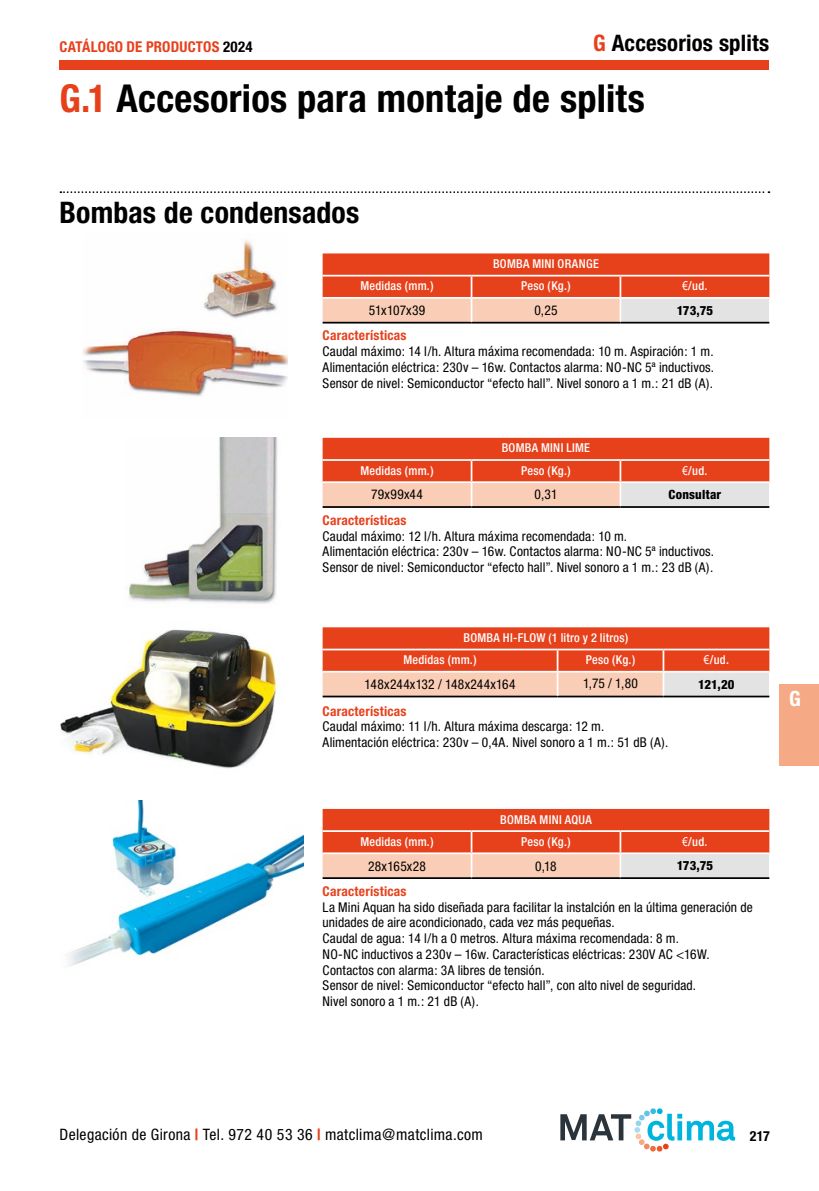
<style>
.page{position:relative;width:819px;height:1191px;background:#fff}
.page>*{position:absolute;margin:0;border:0;box-sizing:border-box;transform-origin:0 0}
._02_TÍTOL_subapartat{font:700 condensed 38.5px "Helvetica Neue";letter-spacing:.005em;color:#000}
._03_PRODUCTE{font:700 condensed 29.75px "Helvetica Neue";letter-spacing:.01em;color:#000}
.t1{font:700 condensed 22.75px "Helvetica Neue";letter-spacing:.01em;color:#000}
.t2{font:700 condensed 21px "Helvetica Neue";color:#fff}
.t3{font:condensed 15.75px "Helvetica Neue";letter-spacing:.02em;color:#000}
.t4{font:700 condensed 14.88px "Helvetica Neue";letter-spacing:.015em;color:#e7411c}
.t5{font:700 condensed 14px "Helvetica Neue";color:#000}
.TAULA_-_medium_esq{font:condensed 13.47px/15.8px "Helvetica Neue";letter-spacing:.01em;color:#000}
.TAULA_-_medium{font:condensed 13.47px "Helvetica Neue";letter-spacing:.015em;color:#000}
.Títol_bold_vermell{font:700 condensed 13.47px "Helvetica Neue";letter-spacing:.015em;color:#e7411c}
.TAULA_-_PREU{font:800 condensed 12.78px "Helvetica Neue";letter-spacing:.015em;color:#000}
.TAULA_-_llegenda_bla{font:500 condensed 12.25px "Helvetica Neue";letter-spacing:.02em;color:#fff}
.s1{color:#000}
.s2{color:#e7411c}
.s3{font-family:"Arial";font-weight:400;font-stretch:normal}
.s4{font-weight:700;color:#e7411c}
</style>
<div class="page">
<div style="left:60px;top:60px;width:709px;height:9px;background:#e7411c"></div>
<svg style="left:560px;top:1108px;width:175px;height:43px"></svg>
<div style="left:779px;top:684px;width:40px;height:81px;background:#f6a985"></div>
<svg style="left:60px;top:191px;width:709px;height:2px"></svg>
<img style="left:83px;top:240px;width:204px;height:156px">
<img style="left:128px;top:438px;width:150px;height:166px">
<svg style="left:322px;top:253px;width:447px;height:69px;background:#eb6949"></svg>
<div style="left:620px;top:298px;width:149px;height:25px;background:#e3e3e3"></div>
<hr style="left:322px;top:322px;width:149px;height:1px;background:#000">
<hr style="left:471px;top:322px;width:149px;height:1px;background:#000">
<hr style="left:322px;top:275px;width:149px;height:1px;background:#fff">
<hr style="left:471px;top:275px;width:149px;height:1px;background:#fff">
<hr style="left:470px;top:276px;width:2px;height:21px;background:#fff">
<hr style="left:620px;top:275px;width:149px;height:1px;background:#fff">
<hr style="left:619px;top:276px;width:2px;height:21px;background:#fff">
<hr style="left:322px;top:297px;width:149px;height:2px;background:#fff">
<hr style="left:471px;top:297px;width:149px;height:2px;background:#fff">
<hr style="left:470px;top:299px;width:2px;height:23px;background:#fff">
<hr style="left:620px;top:297px;width:149px;height:2px;background:#fff">
<hr style="left:619px;top:299px;width:2px;height:23px;background:#fff">
<hr style="left:620px;top:322px;width:149px;height:1px;background:#000">
<svg style="left:322px;top:438px;width:447px;height:68px;background:#ec6746"></svg>
<div style="left:620px;top:482px;width:149px;height:25px;background:#e3e3e3"></div>
<hr style="left:322px;top:506px;width:149px;height:2px;background:#000">
<hr style="left:471px;top:506px;width:149px;height:2px;background:#000">
<hr style="left:322px;top:459px;width:149px;height:2px;background:#fff">
<hr style="left:471px;top:459px;width:149px;height:2px;background:#fff">
<hr style="left:470px;top:461px;width:2px;height:20px;background:#fff">
<hr style="left:620px;top:459px;width:149px;height:2px;background:#fff">
<hr style="left:619px;top:461px;width:2px;height:20px;background:#fff">
<hr style="left:322px;top:481px;width:149px;height:2px;background:#fff">
<hr style="left:471px;top:481px;width:149px;height:2px;background:#fff">
<hr style="left:470px;top:483px;width:2px;height:23px;background:#fff">
<hr style="left:620px;top:481px;width:149px;height:2px;background:#fff">
<hr style="left:619px;top:483px;width:2px;height:23px;background:#fff">
<hr style="left:620px;top:506px;width:149px;height:2px;background:#000">
<svg style="left:322px;top:809px;width:447px;height:68px;background:#ec6746"></svg>
<div style="left:620px;top:853px;width:149px;height:25px;background:#e3e3e3"></div>
<hr style="left:322px;top:877px;width:149px;height:2px;background:#000">
<hr style="left:471px;top:877px;width:149px;height:2px;background:#000">
<hr style="left:322px;top:830px;width:149px;height:2px;background:#fff">
<hr style="left:471px;top:830px;width:149px;height:2px;background:#fff">
<hr style="left:470px;top:832px;width:2px;height:20px;background:#fff">
<hr style="left:620px;top:830px;width:149px;height:2px;background:#fff">
<hr style="left:619px;top:832px;width:2px;height:20px;background:#fff">
<hr style="left:322px;top:852px;width:149px;height:2px;background:#fff">
<hr style="left:471px;top:852px;width:149px;height:2px;background:#fff">
<hr style="left:470px;top:854px;width:2px;height:23px;background:#fff">
<hr style="left:620px;top:852px;width:149px;height:2px;background:#fff">
<hr style="left:619px;top:854px;width:2px;height:23px;background:#fff">
<hr style="left:620px;top:877px;width:149px;height:2px;background:#000">
<svg style="left:322px;top:627px;width:447px;height:68px;background:#ed6d4d"></svg>
<div style="left:663px;top:671px;width:106px;height:25px;background:#e3e3e3"></div>
<hr style="left:322px;top:695px;width:235px;height:2px;background:#000">
<hr style="left:557px;top:695px;width:106px;height:2px;background:#000">
<hr style="left:322px;top:648px;width:235px;height:2px;background:#fff">
<hr style="left:557px;top:648px;width:106px;height:2px;background:#fff">
<hr style="left:556px;top:650px;width:2px;height:21px;background:#fff">
<hr style="left:663px;top:648px;width:106px;height:2px;background:#fff">
<hr style="left:662px;top:650px;width:2px;height:21px;background:#fff">
<hr style="left:322px;top:671px;width:235px;height:1px;background:#fff">
<hr style="left:557px;top:671px;width:106px;height:1px;background:#fff">
<hr style="left:556px;top:672px;width:2px;height:23px;background:#fff">
<hr style="left:663px;top:671px;width:106px;height:1px;background:#fff">
<hr style="left:662px;top:672px;width:2px;height:23px;background:#fff">
<hr style="left:663px;top:695px;width:106px;height:2px;background:#000">
<img style="left:60px;top:629px;width:218px;height:140px">
<img style="left:69px;top:800px;width:235px;height:166px">
<p class="t4" style="left:60px;top:37px;width:195px">CATÁLOGO DE PRODUCTOS <span class="s1">2024</span></p>
<h3 class="t1" style="left:593px;top:30px;width:178px"><span class="s2">G</span> Accesorios splits</h3>
<p class="_02_TÍTOL_subapartat" style="left:60px;top:75px;width:586px"><span class="s2">G.1</span> Accesorios para montaje de splits</p>
<p class="_03_PRODUCTE" style="left:60px;top:194px;width:301px">Bombas de condensados</p>
<p class="TAULA_-_llegenda_bla" style="left:493px;top:256px;width:107px">BOMBA MINI ORANGE</p>
<p class="TAULA_-_llegenda_bla" style="left:360px;top:279px;width:75px">Medidas (mm.)</p>
<p class="TAULA_-_llegenda_bla" style="left:521px;top:279px;width:51px">Peso (Kg.)</p>
<p class="TAULA_-_llegenda_bla" style="left:682px;top:279px;width:27px"><span class="s3">€</span>/ud.</p>
<p class="TAULA_-_medium" style="left:369px;top:302px;width:58px">51x107x39</p>
<p class="TAULA_-_medium" style="left:534px;top:302px;width:25px">0,25</p>
<p class="TAULA_-_PREU" style="left:676px;top:302px;width:38px">173,75</p>
<p class="Títol_bold_vermell" style="left:322px;top:327px;width:85px">Características</p>
<p class="TAULA_-_medium_esq" style="left:322px;top:343px;width:393px;text-align:justify">Caudal máximo: 14 l/h. Altura máxima recomendada: 10 m. Aspiración: 1 m.<br>Alimentación eléctrica: 230v – 16w. Contactos alarma: NO-NC 5ª inductivos.<br>Sensor de nivel: Semiconductor “efecto hall”. Nivel sonoro a 1 m.: 21 dB (A).</p>
<p class="TAULA_-_llegenda_bla" style="left:501px;top:441px;width:90px">BOMBA MINI LIME</p>
<p class="TAULA_-_llegenda_bla" style="left:360px;top:463px;width:75px">Medidas (mm.)</p>
<p class="TAULA_-_llegenda_bla" style="left:521px;top:463px;width:51px">Peso (Kg.)</p>
<p class="TAULA_-_llegenda_bla" style="left:682px;top:463px;width:27px"><span class="s3">€</span>/ud.</p>
<p class="TAULA_-_medium" style="left:371px;top:487px;width:53px">79x99x44</p>
<p class="TAULA_-_medium" style="left:534px;top:487px;width:24px">0,31</p>
<p class="TAULA_-_PREU" style="left:668px;top:487px;width:54px">Consultar</p>
<p class="Títol_bold_vermell" style="left:322px;top:512px;width:85px">Características</p>
<p class="TAULA_-_medium_esq" style="left:322px;top:528px;width:393px">Caudal máximo: 12 l/h. Altura máxima recomendada: 10 m.<br>Alimentación eléctrica: 230v – 16w. Contactos alarma: NO-NC 5ª inductivos.<br>Sensor de nivel: Semiconductor “efecto hall”. Nivel sonoro a 1 m.: 23 dB (A).</p>
<p class="TAULA_-_llegenda_bla" style="left:463px;top:630px;width:166px">BOMBA HI-FLOW (1 litro y 2 litros)</p>
<p class="TAULA_-_llegenda_bla" style="left:403px;top:652px;width:75px">Medidas (mm.)</p>
<p class="TAULA_-_llegenda_bla" style="left:585px;top:652px;width:51px">Peso (Kg.)</p>
<p class="TAULA_-_llegenda_bla" style="left:703px;top:652px;width:27px"><span class="s3">€</span>/ud.</p>
<p class="TAULA_-_medium" style="left:364px;top:676px;width:152px">148x244x132 / 148x244x164</p>
<p class="TAULA_-_medium" style="left:583px;top:675px;width:56px">1,75 / 1,80</p>
<p class="TAULA_-_PREU" style="left:698px;top:676px;width:38px">121,20</p>
<p class="Títol_bold_vermell" style="left:322px;top:702px;width:85px">Características</p>
<p class="TAULA_-_medium_esq" style="left:322px;top:718px;width:347px">Caudal máximo: 11 l/h. Altura máxima descarga: 12 m.<br>Alimentación eléctrica: 230v – 0,4A. Nivel sonoro a 1 m.: 51 dB (A).</p>
<p class="TAULA_-_llegenda_bla" style="left:500px;top:812px;width:93px">BOMBA MINI AQUA</p>
<p class="TAULA_-_llegenda_bla" style="left:360px;top:834px;width:75px">Medidas (mm.)</p>
<p class="TAULA_-_llegenda_bla" style="left:521px;top:834px;width:51px">Peso (Kg.)</p>
<p class="TAULA_-_llegenda_bla" style="left:682px;top:834px;width:27px"><span class="s3">€</span>/ud.</p>
<p class="TAULA_-_medium" style="left:368px;top:858px;width:59px">28x165x28</p>
<p class="TAULA_-_medium" style="left:535px;top:858px;width:23px">0,18</p>
<p class="TAULA_-_PREU" style="left:676px;top:858px;width:38px">173,75</p>
<p class="Títol_bold_vermell" style="left:322px;top:883px;width:85px">Características</p>
<p class="TAULA_-_medium_esq" style="left:322px;top:899px;width:431px">La Mini Aquan ha sido diseñada para facilitar la instalción en la última generación de unidades de aire acondicionado, cada vez más pequeñas.</p>
<p class="TAULA_-_medium_esq" style="left:322px;top:930px;width:388px">Caudal de agua: 14 l/h a 0 metros. Altura máxima recomendada: 8 m.<br>NO-NC inductivos a 230v – 16w. Características eléctricas: 230V AC &lt;16W.<br>Contactos con alarma: 3A libres de tensión.<br>Sensor de nivel: Semiconductor “efecto hall”, con alto nivel de seguridad.<br>Nivel sonoro a 1 m.: 21 dB (A).</p>
<h3 class="t2" style="left:789px;top:686px;width:13px">G</h3>
<p class="t3" style="left:60px;top:1125px;width:425px">Delegación de Girona <span class="s4">|</span> Tel. 972 40 53 36 <span class="s4">|</span> matclima@matclima.com</p>
<p class="t5" style="left:749px;top:1127px;width:21px">217</p>
</div>
